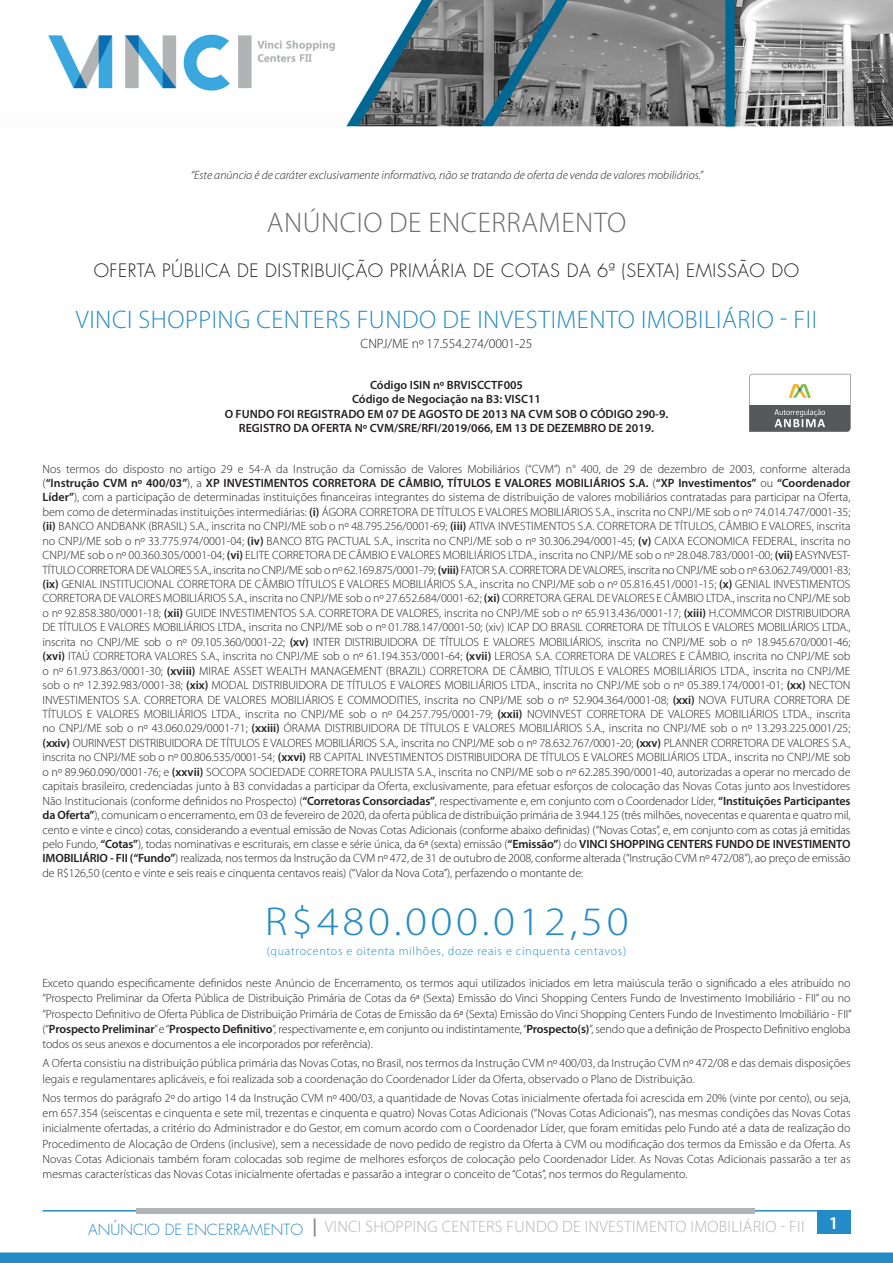
<style>
.page{position:relative;width:893px;height:1263px;background:#fff}
.page>*{position:absolute;margin:0;border:0;box-sizing:border-box;transform-origin:0 0}
.t1{font:300 40.5px "Myriad Pro";letter-spacing:.08em;color:#248bc8;scale:1.11 1}
.t2{font:300 28.5px "Myriad Pro";letter-spacing:.02em;color:#6c6d70}
.t3{font:300 25.5px "Myriad Pro";letter-spacing:.02em;color:#248bc8}
.t4{font:300 18px "Futura";letter-spacing:.03em;color:#231f20}
.t5{font:600 18px "Myriad Pro";color:#fff}
.t6{font:300 16.5px "Myriad Pro";letter-spacing:.02em;color:#b1b4b5}
.Body{font:300 13.5px "Myriad Pro";color:#231f20}
.Body-2{font:300 12px/14.4px "Myriad Pro";color:#231f20;text-align:justify}
.Body-3{font:600 12px "Myriad Pro";color:#231f20}
.t7{font:italic 300 12px "Myriad Pro";color:#231f20}
.t8{font:300 12px "Myriad Pro";letter-spacing:.06em;color:#248bc8}
.s1{font-weight:600}
.s2{font-weight:600;font-size:18px;color:#808285}
</style>
<div class="page">
<img style="left:42px;top:0;width:851px;height:1234px">
<div style="left:0;top:1252px;width:893px;height:11px;background:#248bc8"></div>
<hr style="left:42px;top:1210px;width:808px;height:1px;background:#248bc8">
<div style="left:136px;top:1208px;width:619px;height:5px;background:#b1b4b5"></div>
<div style="left:817px;top:1210px;width:33px;height:24px;background:#248bc8"></div>
<svg style="left:749px;top:374px;width:101px;height:58px"></svg>
<p class="t7" style="left:191px;top:169px;width:514px">“Este anúncio é de caráter exclusivamente informativo, não se tratando de oferta de venda de valores mobiliários.”</p>
<p class="t2" style="left:267px;top:207px;width:361px">ANÚNCIO DE ENCERRAMENTO</p>
<p class="t4" style="left:94px;top:259px;width:707px">OFERTA PÚBLICA DE DISTRIBUIÇÃO PRIMÁRIA DE COTAS DA 6ª (SEXTA) EMISSÃO DO</p>
<p class="t3" style="left:76px;top:305px;width:743px">VINCI SHOPPING CENTERS FUNDO DE INVESTIMENTO IMOBILIÁRIO - FII</p>
<p class="Body" style="left:361px;top:336px;width:173px">CNPJ/ME nº 17.554.274/0001-25</p>
<p class="Body-3" style="left:370px;top:377px;width:154px">Código ISIN nº BRVISCCTF005</p>
<p class="Body-3" style="left:352px;top:391px;width:190px">Código de Negociação na B3: VISC11</p>
<p class="Body-3" style="left:225px;top:406px;width:445px">O FUNDO FOI REGISTRADO EM 07 DE AGOSTO DE 2013 NA CVM SOB O CÓDIGO 290-9.</p>
<p class="Body-3" style="left:239px;top:420px;width:417px">REGISTRO DA OFERTA Nº CVM/SRE/RFI/2019/066, EM 13 DE DEZEMBRO DE 2019.</p>
<p class="Body-2" style="left:43px;top:461px;width:809px">Nos termos do disposto no artigo 29 e 54-A da Instrução da Comissão de Valores Mobiliários (“CVM”) n° 400, de 29 de dezembro de 2003, conforme alterada (<span class="s1">“Instrução CVM nº 400/03”</span>), a <span class="s1">XP INVESTIMENTOS CORRETORA DE CÂMBIO, TÍTULOS E VALORES MOBILIÁRIOS S.A.</span> (<span class="s1">“XP Investimentos”</span> ou <span class="s1">“Coordenador Líder”</span>), com a participação de determinadas instituições financeiras integrantes do sistema de distribuição de valores mobiliários contratadas para participar na Oferta, bem como de determinadas instituições intermediárias: <span class="s1">(i)</span> ÁGORA CORRETORA DE TÍTULOS E VALORES MOBILIÁRIOS S.A., inscrita no CNPJ/ME sob o nº 74.014.747/0001-35; <span class="s1">(ii)</span> BANCO ANDBANK (BRASIL) S.A., inscrita no CNPJ/ME sob o nº 48.795.256/0001-69; <span class="s1">(iii)</span> ATIVA INVESTIMENTOS S.A. CORRETORA DE TÍTULOS, CÂMBIO E VALORES, inscrita no CNPJ/ME sob o nº 33.775.974/0001-04; <span class="s1">(iv)</span> BANCO BTG PACTUAL S.A., inscrita no CNPJ/ME sob o nº 30.306.294/0001-45; <span class="s1">(v)</span> CAIXA ECONOMICA FEDERAL, inscrita no CNPJ/ME sob o nº 00.360.305/0001-04; <span class="s1">(vi)</span> ELITE CORRETORA DE CÂMBIO E VALORES MOBILIÁRIOS LTDA., inscrita no CNPJ/ME sob o nº 28.048.783/0001-00; <span class="s1">(vii)</span> EASYNVEST-TÍTULO CORRETORA DE VALORES S.A., inscrita no CNPJ/ME sob o nº 62.169.875/0001-79; <span class="s1">(viii)</span> FATOR S.A. CORRETORA DE VALORES, inscrita no CNPJ/ME sob o nº 63.062.749/0001-83; <span class="s1">(ix)</span> GENIAL INSTITUCIONAL CORRETORA DE CÂMBIO TÍTULOS E VALORES MOBILIÁRIOS S.A., inscrita no CNPJ/ME sob o nº 05.816.451/0001-15; <span class="s1">(x)</span> GENIAL INVESTIMENTOS CORRETORA DE VALORES MOBILIÁRIOS S.A., inscrita no CNPJ/ME sob o nº 27.652.684/0001-62; <span class="s1">(xi)</span> CORRETORA GERAL DE VALORES E CÂMBIO LTDA., inscrita no CNPJ/ME sob o nº 92.858.380/0001-18; <span class="s1">(xii)</span> GUIDE INVESTIMENTOS S.A. CORRETORA DE VALORES, inscrita no CNPJ/ME sob o nº 65.913.436/0001-17; <span class="s1">(xiii)</span> H.COMMCOR DISTRIBUIDORA DE TÍTULOS E VALORES MOBILIÁRIOS LTDA., inscrita no CNPJ/ME sob o nº 01.788.147/0001-50; (xiv) ICAP DO BRASIL CORRETORA DE TÍTULOS E VALORES MOBILIÁRIOS LTDA., inscrita no CNPJ/ME sob o nº 09.105.360/0001-22; <span class="s1">(xv)</span> INTER DISTRIBUIDORA DE TÍTULOS E VALORES MOBILIÁRIOS, inscrita no CNPJ/ME sob o nº 18.945.670/0001-46; <span class="s1">(xvi)</span> ITAÚ CORRETORA VALORES S.A., inscrita no CNPJ/ME sob o nº 61.194.353/0001-64; <span class="s1">(xvii)</span> LEROSA S.A. CORRETORA DE VALORES E CÂMBIO, inscrita no CNPJ/ME sob o nº 61.973.863/0001-30; <span class="s1">(xviii)</span> MIRAE ASSET WEALTH MANAGEMENT (BRAZIL) CORRETORA DE CÂMBIO, TÍTULOS E VALORES MOBILIÁRIOS LTDA., inscrita no CNPJ/ME sob o nº 12.392.983/0001-38; <span class="s1">(xix)</span> MODAL DISTRIBUIDORA DE TÍTULOS E VALORES MOBILIÁRIOS LTDA., inscrita no CNPJ/ME sob o nº 05.389.174/0001-01; <span class="s1">(xx)</span> NECTON INVESTIMENTOS S.A. CORRETORA DE VALORES MOBILIÁRIOS E COMMODITIES, inscrita no CNPJ/ME sob o nº 52.904.364/0001-08; <span class="s1">(xxi)</span> NOVA FUTURA CORRETORA DE TÍTULOS E VALORES MOBILIÁRIOS LTDA., inscrita no CNPJ/ME sob o nº 04.257.795/0001-79; <span class="s1">(xxii)</span> NOVINVEST CORRETORA DE VALORES MOBILIÁRIOS LTDA., inscrita no CNPJ/ME sob o nº 43.060.029/0001-71; <span class="s1">(xxiii)</span> ÓRAMA DISTRIBUIDORA DE TÍTULOS E VALORES MOBILIÁRIOS S.A., inscrita no CNPJ/ME sob o nº 13.293.225.0001/25; <span class="s1">(xxiv)</span> OURINVEST DISTRIBUIDORA DE TÍTULOS E VALORES MOBILIÁRIOS S.A., inscrita no CNPJ/ME sob o nº 78.632.767/0001-20; <span class="s1">(xxv)</span> PLANNER CORRETORA DE VALORES S.A., inscrita no CNPJ/ME sob o nº 00.806.535/0001-54; <span class="s1">(xxvi)</span> RB CAPITAL INVESTIMENTOS DISTRIBUIDORA DE TÍTULOS E VALORES MOBILIÁRIOS LTDA., inscrita no CNPJ/ME sob o nº 89.960.090/0001-76; e <span class="s1">(xxvii)</span> SOCOPA SOCIEDADE CORRETORA PAULISTA S.A., inscrita no CNPJ/ME sob o nº 62.285.390/0001-40, autorizadas a operar no mercado de capitais brasileiro, credenciadas junto à B3 convidadas a participar da Oferta, exclusivamente, para efetuar esforços de colocação das Novas Cotas junto aos Investidores Não Institucionais (conforme definidos no Prospecto) (<span class="s1">“Corretoras Consorciadas”</span>, respectivamente e, em conjunto com o Coordenador Líder, <span class="s1">“Instituições Participantes da Oferta”</span>), comunicam o encerramento, em 03 de fevereiro de 2020, da oferta pública de distribuição primária de 3.944.125 (três milhões, novecentas e quarenta e quatro mil, cento e vinte e cinco) cotas, considerando a eventual emissão de Novas Cotas Adicionais (conforme abaixo definidas) (“Novas Cotas”, e, em conjunto com as cotas já emitidas pelo Fundo, <span class="s1">“Cotas”</span>), todas nominativas e escriturais, em classe e série única, da 6ª (sexta) emissão (<span class="s1">“Emissão”</span>) do <span class="s1">VINCI SHOPPING CENTERS FUNDO DE INVESTIMENTO IMOBILIÁRIO - FII (“Fundo”</span>) realizada, nos termos da Instrução da CVM nº 472, de 31 de outubro de 2008, conforme alterada (“Instrução CVM nº 472/08”), ao preço de emissão de R$126,50 (cento e vinte e seis reais e cinquenta centavos reais) (“Valor da Nova Cota”), perfazendo o montante de:</p>
<p class="t1" style="left:265px;top:899px;width:329px">R$480.000.012,50</p>
<p class="t8" style="left:267px;top:944px;width:361px">(quatrocentos e oitenta milhões, doze reais e cinquenta centavos)</p>
<p class="Body-2" style="left:43px;top:976px;width:810px;line-height:15.1px">Exceto quando especificamente definidos neste Anúncio de Encerramento, os termos aqui utilizados iniciados em letra maiúscula terão o significado a eles atribuído no “Prospecto Preliminar da Oferta Pública de Distribuição Primária de Cotas da 6ª (Sexta) Emissão do Vinci Shopping Centers Fundo de Investimento Imobiliário - FII” ou no “Prospecto Definitivo de Oferta Pública de Distribuição Primária de Cotas de Emissão da 6ª (Sexta) Emissão do Vinci Shopping Centers Fundo de Investimento Imobiliário - FII” (“<span class="s1">Prospecto Preliminar</span>” e “<span class="s1">Prospecto Definitivo</span>”, respectivamente e, em conjunto ou indistintamente, “<span class="s1">Prospecto(s)</span>”, sendo que a definição de Prospecto Definitivo engloba todos os seus anexos e documentos a ele incorporados por referência).</p>
<p class="Body-2" style="left:43px;top:1056px;width:809px;line-height:15.1px">A Oferta consistiu na distribuição pública primária das Novas Cotas, no Brasil, nos termos da Instrução CVM nº 400/03, da Instrução CVM nº 472/08 e das demais disposições legais e regulamentares aplicáveis, e foi realizada sob a coordenação do Coordenador Líder da Oferta, observado o Plano de Distribuição.</p>
<p class="Body-2" style="left:43px;top:1090px;width:809px;line-height:15.1px">Nos termos do parágrafo 2º do artigo 14 da Instrução CVM nº 400/03, a quantidade de Novas Cotas inicialmente ofertada foi acrescida em 20% (vinte por cento), ou seja, em 657.354 (seiscentas e cinquenta e sete mil, trezentas e cinquenta e quatro) Novas Cotas Adicionais (“Novas Cotas Adicionais”), nas mesmas condições das Novas Cotas inicialmente ofertadas, a critério do Administrador e do Gestor, em comum acordo com o Coordenador Líder, que foram emitidas pelo Fundo até a data de realização do Procedimento de Alocação de Ordens (inclusive), sem a necessidade de novo pedido de registro da Oferta à CVM ou modificação dos termos da Emissão e da Oferta. As Novas Cotas Adicionais também foram colocadas sob regime de melhores esforços de colocação pelo Coordenador Líder. As Novas Cotas Adicionais passarão a ter as mesmas características das Novas Cotas inicialmente ofertadas e passarão a integrar o conceito de “Cotas”, nos termos do Regulamento.</p>
<h3 class="t6" style="left:88px;top:1217px;width:718px"><sub>ANÚNCIO</sub> <sub>DE</sub> <sub>ENCERRAMENTO</sub> <span class="s2">|</span> VINCI SHOPPING CENTERS FUNDO DE INVESTIMENTO IMOBILIÁRIO - FII</h3>
<p class="t5" style="left:829px;top:1211px;width:11px">1</p>
</div>
